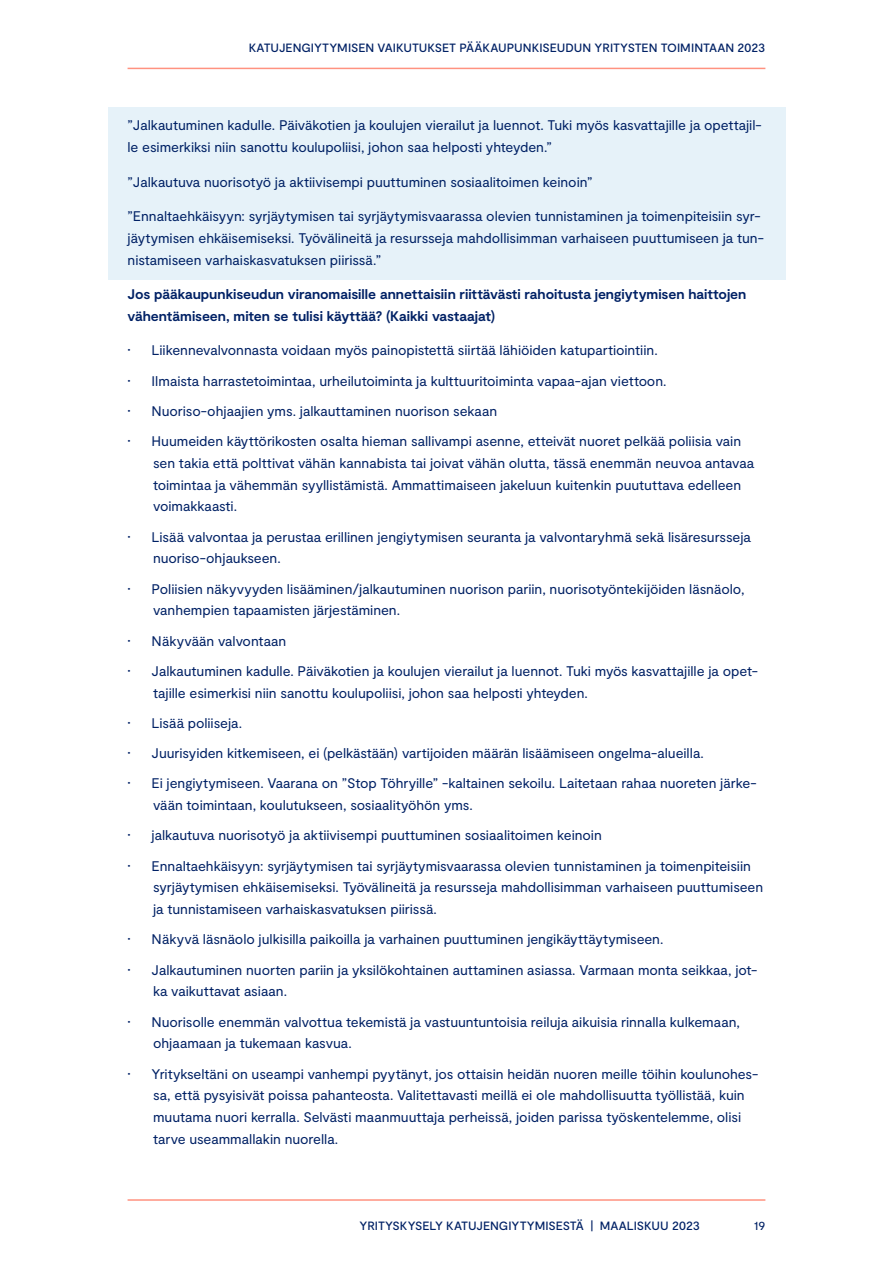
<style>
.page{position:relative;width:893px;height:1263px;background:#fff}
.page>*{position:absolute;margin:0;border:0;box-sizing:border-box;transform-origin:0 0}
.bulletlist{font:13.95px/21.8px "Moderat";letter-spacing:-.005em;color:#002165}
.Leipäteksti{font:13.95px/21.8px "Moderat";letter-spacing:-.005em;color:#002165}
.Leipäteksti_bold{font:700 13.95px/21.8px "Moderat";letter-spacing:-.005em;color:#002165}
.t1{font:12.75px "Moderat";color:#002165}
.t2{font:500 12px "Moderat";letter-spacing:-.005em;color:#002165}
.s1{font-size:16.5px}
</style>
<div class="page">
<hr style="left:128px;top:1199px;width:637px;height:2px;background:#ff9280">
<hr style="left:128px;top:68px;width:637px;height:1px;background:#ff9280">
<div style="left:108px;top:107px;width:678px;height:173px;background:#e6f2f9"></div>
<p class="t2" style="left:249px;top:41px;width:518px">KATUJENGIYTYMISEN VAIKUTUKSET PÄÄKAUPUNKISEUDUN YRITYSTEN TOIMINTAAN 2023</p>
<p class="Leipäteksti" style="left:128px;top:115px;width:636px">”Jalkautuminen kadulle. Päiväkotien ja koulujen vierailut ja luennot. Tuki myös kasvattajille ja opettajil&shy;le esimerkiksi niin sanottu koulupoliisi, johon saa helposti yhteyden.”</p>
<p class="Leipäteksti" style="left:128px;top:171px;width:467px">”Jalkautuva nuorisotyö ja aktiivisempi puuttuminen sosiaalitoimen keinoin”</p>
<p class="Leipäteksti" style="left:128px;top:206px;width:638px">”Ennaltaehkäisyyn: syrjäytymisen tai syrjäytymisvaarassa olevien tunnistaminen ja toimenpiteisiin syr&shy;jäytymisen ehkäisemiseksi. Työvälineitä ja resursseja mahdollisimman varhaiseen puuttumiseen ja tun&shy;nistamiseen varhaiskasvatuksen piirissä.”</p>
<p class="Leipäteksti_bold" style="left:128px;top:284px;width:620px">Jos pääkaupunkiseudun viranomaisille annettaisiin riittävästi rahoitusta jengiytymisen haittojen vähentämiseen, miten se tulisi käyttää? (Kaikki vastaajat)</p>
<p class="bulletlist" style="left:128px;top:340px;width:532px"><span class="s1">•</span> Liikennevalvonnasta voidaan myös painopistettä siirtää lähiöiden katupartiointiin.</p>
<p class="bulletlist" style="left:128px;top:370px;width:540px"><span class="s1">•</span> Ilmaista harrastetoimintaa, urheilutoiminta ja kulttuuritoiminta vapaa-ajan viettoon.</p>
<p class="bulletlist" style="left:128px;top:400px;width:371px"><span class="s1">•</span> Nuoriso-ohjaajien yms. jalkauttaminen nuorison sekaan</p>
<p class="bulletlist" style="left:153px;top:431px;width:603px;text-indent:-26px"><span class="s1">•</span> Huumeiden käyttörikosten osalta hieman sallivampi asenne, etteivät nuoret pelkää poliisia vain sen takia että polttivat vähän kannabista tai joivat vähän olutta, tässä enemmän neuvoa antavaa toimintaa ja vähemmän syyllistämistä. Ammattimaiseen jakeluun kuitenkin puututtava edelleen voimakkaasti.</p>
<p class="bulletlist" style="left:153px;top:526px;width:599px;text-indent:-26px"><span class="s1">•</span> Lisää valvontaa ja perustaa erillinen jengiytymisen seuranta ja valvontaryhmä sekä lisäresursseja nuoriso-ohjaukseen.</p>
<p class="bulletlist" style="left:153px;top:578px;width:593px;text-indent:-26px"><span class="s1">•</span> Poliisien näkyvyyden lisääminen/jalkautuminen nuorison pariin, nuorisotyöntekijöiden läsnäolo, vanhempien tapaamisten järjestäminen.</p>
<p class="bulletlist" style="left:128px;top:630px;width:160px"><span class="s1">•</span> Näkyvään valvontaan</p>
<p class="bulletlist" style="left:153px;top:660px;width:606px;text-indent:-26px"><span class="s1">•</span> Jalkautuminen kadulle. Päiväkotien ja koulujen vierailut ja luennot. Tuki myös kasvattajille ja opet&shy;tajille esimerkisi niin sanottu koulupoliisi, johon saa helposti yhteyden.</p>
<p class="bulletlist" style="left:128px;top:712px;width:116px"><span class="s1">•</span> Lisää poliiseja.</p>
<p class="bulletlist" style="left:128px;top:743px;width:578px"><span class="s1">•</span> Juurisyiden kitkemiseen, ei (pelkästään) vartijoiden määrän lisäämiseen ongelma-alueilla.</p>
<p class="bulletlist" style="left:153px;top:773px;width:605px;text-indent:-26px"><span class="s1">•</span> Ei jengiytymiseen. Vaarana on ”Stop Töhryille” -kaltainen sekoilu. Laitetaan rahaa nuoreten järke&shy;vään toimintaan, koulutukseen, sosiaalityöhön yms.</p>
<p class="bulletlist" style="left:128px;top:825px;width:476px"><span class="s1">•</span> jalkautuva nuorisotyö ja aktiivisempi puuttuminen sosiaalitoimen keinoin</p>
<p class="bulletlist" style="left:153px;top:855px;width:612px;text-indent:-26px"><span class="s1">•</span> Ennaltaehkäisyyn: syrjäytymisen tai syrjäytymisvaarassa olevien tunnistaminen ja toimenpiteisiin syrjäytymisen ehkäisemiseksi. Työvälineitä ja resursseja mahdollisimman varhaiseen puuttumiseen ja tunnistamiseen varhaiskasvatuksen piirissä.</p>
<p class="bulletlist" style="left:128px;top:929px;width:537px"><span class="s1">•</span> Näkyvä läsnäolo julkisilla paikoilla ja varhainen puuttuminen jengikäyttäytymiseen.</p>
<p class="bulletlist" style="left:153px;top:959px;width:606px;text-indent:-26px"><span class="s1">•</span> Jalkautuminen nuorten pariin ja yksilökohtainen auttaminen asiassa. Varmaan monta seikkaa, jot&shy;ka vaikuttavat asiaan.</p>
<p class="bulletlist" style="left:153px;top:1011px;width:588px;text-indent:-26px"><span class="s1">•</span> Nuorisolle enemmän valvottua tekemistä ja vastuuntuntoisia reiluja aikuisia rinnalla kulkemaan, ohjaamaan ja tukemaan kasvua.</p>
<p class="bulletlist" style="left:153px;top:1063px;width:607px;text-indent:-26px"><span class="s1">•</span> Yritykseltäni on useampi vanhempi pyytänyt, jos ottaisin heidän nuoren meille töihin koulunohes&shy;sa, että pysyisivät poissa pahanteosta. Valitettavasti meillä ei ole mahdollisuutta työllistää, kuin muutama nuori kerralla. Selvästi maanmuuttaja perheissä, joiden parissa työskentelemme, olisi tarve useammallakin nuorella.</p>
<p class="t2" style="left:360px;top:1219px;width:342px">YRITYSKYSELY KATUJENGIYTYMISESTÄ | MAALISKUU 2023</p>
<p class="t1" style="left:754px;top:1218px;width:13px">19</p>
</div>
